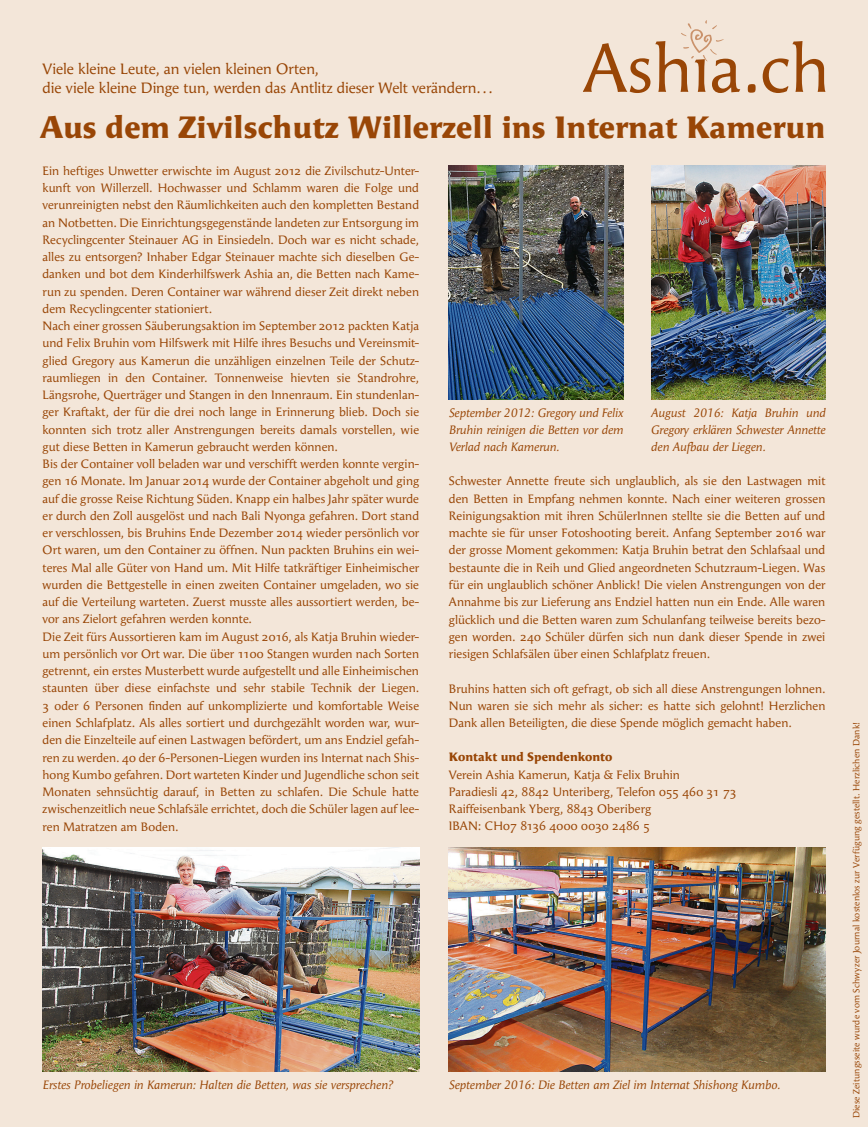
<style>
.page{position:relative;width:868px;height:1127px;background:#fff}
.page>*{position:absolute;margin:0;border:0;box-sizing:border-box;transform-origin:0 0}
.t1{font:900 30.9px "Angie";color:#994606}
.t2{font:15px/19.5px "Angie";letter-spacing:-.005em;color:#994606}
.t3{font:12.15px/17.2px "Angie";color:#994606}
.t4{font:italic 12.15px/17.2px "Angie";color:#994606;text-align:justify}
.t5{font:900 12.15px "Angie";color:#994606}
.t6{font:9px "Angie";letter-spacing:.015em;color:#994606}
</style>
<div class="page">
<div style="left:0;top:0;width:867px;height:1127px;background:#f3e6d9"></div>
<svg style="left:583px;top:20px;width:157px;height:73px"></svg>
<svg style="left:747px;top:84px;width:8px;height:9px"></svg>
<svg style="left:762px;top:41px;width:63px;height:52px"></svg>
<img style="left:43px;top:848px;width:376px;height:224px">
<img style="left:449px;top:848px;width:376px;height:224px">
<img style="left:651px;top:166px;width:174px;height:233px">
<img style="left:448px;top:166px;width:175px;height:233px">
<p class="t2" style="left:43px;top:59px;width:451px">Viele kleine Leute, an vielen kleinen Orten,<br>die viele kleine Dinge tun, werden das Antlitz dieser Welt verändern...</p>
<h1 class="t1" style="left:40px;top:110px;width:786px">Aus dem Zivilschutz Willerzell ins Internat Kamerun</h1>
<p class="t3" style="left:43px;top:162px;width:378px">Ein heftiges Unwetter erwischte im August 2012 die Zivilschutz-Unter&shy;kunft von Willerzell. Hochwasser und Schlamm waren die Folge und verunreinigten nebst den Räumlichkeiten auch den kompletten Bestand an Notbetten. Die Einrichtungsgegenstände landeten zur Entsorgung im Recyclingcenter Steinauer AG in Einsiedeln. Doch war es nicht schade, alles zu entsorgen? Inhaber Edgar Steinauer machte sich dieselben Ge&shy;danken und bot dem Kinderhilfswerk Ashia an, die Betten nach Kame&shy;run zu spenden. Deren Container war während dieser Zeit direkt neben dem Recyclingcenter stationiert.<br>Nach einer grossen Säuberungsaktion im September 2012 packten Katja und Felix Bruhin vom Hilfswerk mit Hilfe ihres Besuchs und Vereinsmit&shy;glied Gregory aus Kamerun die unzähligen einzelnen Teile der Schutz&shy;raumliegen in den Container. Tonnenweise hievten sie Standrohre, Längsrohe, Querträger und Stangen in den Innenraum. Ein stundenlan&shy;ger Kraftakt, der für die drei noch lange in Erinnerung blieb. Doch sie konnten sich trotz aller Anstrengungen bereits damals vorstellen, wie gut diese Betten in Kamerun gebraucht werden können.<br>Bis der Container voll beladen war und verschifft werden konnte vergin&shy;gen 16 Monate. Im Januar 2014 wurde der Container abgeholt und ging auf die grosse Reise Richtung Süden. Knapp ein halbes Jahr später wurde er durch den Zoll ausgelöst und nach Bali Nyonga gefahren. Dort stand er verschlossen, bis Bruhins Ende Dezember 2014 wieder persönlich vor Ort waren, um den Container zu öffnen. Nun packten Bruhins ein wei&shy;teres Mal alle Güter von Hand um. Mit Hilfe tatkräftiger Einheimischer wurden die Bettgestelle in einen zweiten Container umgeladen, wo sie auf die Verteilung warteten. Zuerst musste alles aussortiert werden, be&shy;vor ans Zielort gefahren werden konnte.<br>Die Zeit fürs Aussortieren kam im August 2016, als Katja Bruhin wieder&shy;um persönlich vor Ort war. Die über 1100 Stangen wurden nach Sorten getrennt, ein erstes Musterbett wurde aufgestellt und alle Einheimischen staunten über diese einfachste und sehr stabile Technik der Liegen.<br>3 oder 6 Personen finden auf unkomplizierte und komfortable Weise einen Schlafplatz. Als alles sortiert und durchgezählt worden war, wur&shy;den die Einzelteile auf einen Lastwagen befördert, um ans Endziel gefah&shy;ren zu werden. 40 der 6-Personen-Liegen wurden ins Internat nach Shis&shy;hong Kumbo gefahren. Dort warteten Kinder und Jugendliche schon seit Monaten sehnsüchtig darauf, in Betten zu schlafen. Die Schule hatte zwischenzeitlich neue Schlafsäle errichtet, doch die Schüler lagen auf lee&shy;ren Matratzen am Boden.</p>
<p class="t4" style="left:448px;top:404px;width:176px">September 2012: Gregory und Felix Bruhin reinigen die Betten vor dem Verlad nach Kamerun.</p>
<p class="t4" style="left:651px;top:404px;width:176px">August 2016: Katja Bruhin und Gregory erklären Schwester Annette den Aufbau der Liegen.</p>
<p class="t3" style="left:449px;top:473px;width:378px;text-align:justify">Schwester Annette freute sich unglaublich, als sie den Lastwagen mit den Betten in Empfang nehmen konnte. Nach einer weiteren grossen Reinigungsaktion mit ihren SchülerInnen stellte sie die Betten auf und machte sie für unser Fotoshooting bereit. Anfang September 2016 war der grosse Moment gekommen: Katja Bruhin betrat den Schlafsaal und bestaunte die in Reih und Glied angeordneten Schutzraum-Liegen. Was für ein unglaublich schöner Anblick! Die vielen Anstrengungen von der Annahme bis zur Lieferung ans Endziel hatten nun ein Ende. Alle waren glücklich und die Betten waren zum Schulanfang teilweise bereits bezo&shy;gen worden. 240 Schüler dürfen sich nun dank dieser Spende in zwei riesigen Schlafsälen über einen Schlafplatz freuen.</p>
<p class="t3" style="left:449px;top:680px;width:378px;text-align:justify">Bruhins hatten sich oft gefragt, ob sich all diese Anstrengungen lohnen.<br>Nun waren sie sich mehr als sicher: es hatte sich gelohnt! Herzlichen Dank allen Beteiligten, die diese Spende möglich gemacht haben.</p>
<p class="t5" style="left:449px;top:751px;width:165px">Kontakt und Spendenkonto</p>
<p class="t3" style="left:449px;top:766px;width:289px">Verein Ashia Kamerun, Katja &amp; Felix Bruhin<br>Paradiesli 42, 8842 Unteriberg, Telefon 055 460 31 73<br>Raiffeisenbank Yberg, 8843 Oberiberg<br>IBAN: CH07 8136 4000 0030 2486 5</p>
<p class="t4" style="left:43px;top:1077px;width:351px">Erstes Probeliegen in Kamerun: Halten die Betten, was sie versprechen?</p>
<p class="t4" style="left:449px;top:1077px;width:333px">September 2016: Die Betten am Ziel im Internat Shishong Kumbo.</p>
<p class="t6" style="left:851px;top:1118px;width:398px;rotate:-90deg">Diese Zeitungsseite wurde vom Schwyzer Journal kostenlos zur Verfügung gestellt. Herzlichen Dank!</p>
</div>
